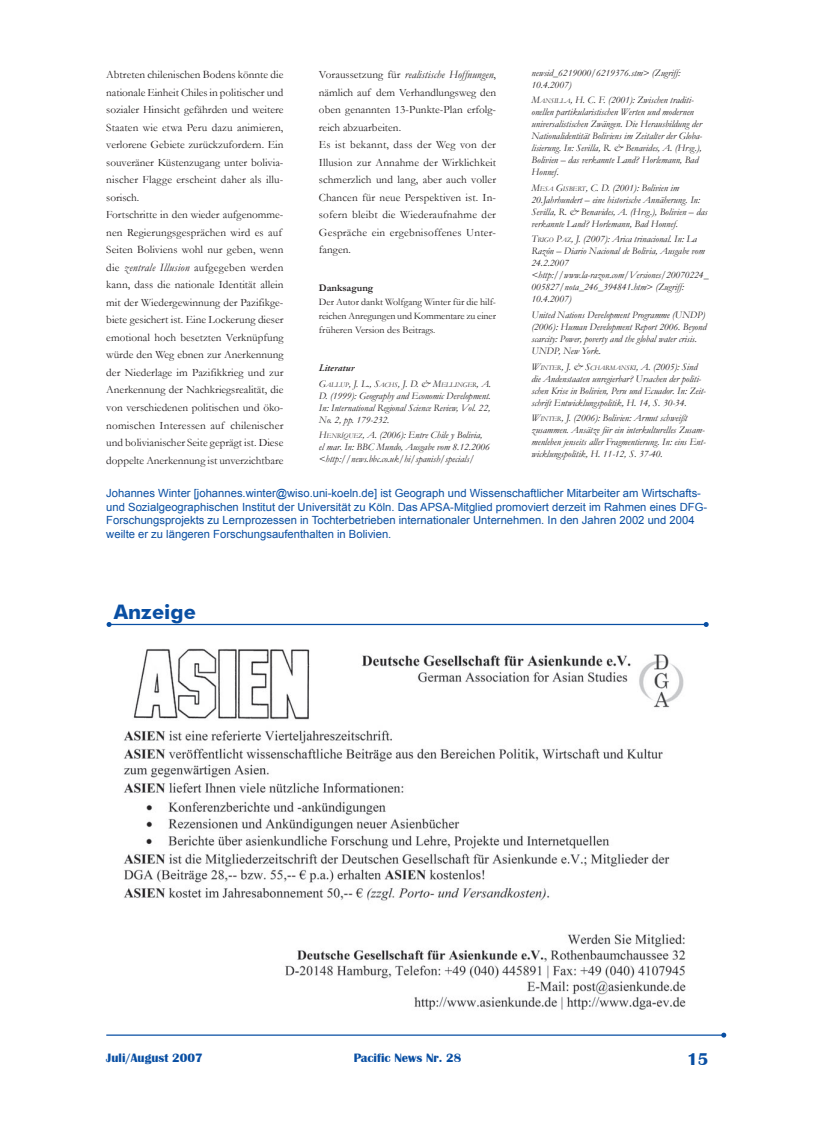
<style>
.page{position:relative;width:815px;height:1124px;background:#fff}
.page>*{position:absolute;margin:0;border:0;box-sizing:border-box;transform-origin:0 0}
.t1{font:700 20px "Futura BT";color:#094fa3}
.t2{font:700 17.5px "Britannic";color:#094fa3}
.t3{font:700 12.5px "Britannic";color:#094fa3}
.t4{font:11.25px/17.5px "Garamond";color:#231f20}
.t5{font:11.25px/13.5px "Arial";color:#094fa3}
.t6{font:italic 10px/12px "Garamond";color:#231f20}
.t7{font:10px/13.8px "Garamond";color:#231f20;text-align:justify}
.t8{font:700 10px "Garamond";color:#231f20}
.t9{font:italic 600 10px "Adobe Garamond Pro";color:#231f20}
.s1{font-style:italic}
.s2{font-size:7px}
</style>
<div class="page">
<hr style="left:107px;top:1034px;width:617px;height:1px;background:#094fa3">
<svg style="left:721px;top:1032px;width:5px;height:5px"></svg>
<img style="left:123px;top:648px;width:563px;height:362px">
<hr style="left:109px;top:623px;width:597px;height:2px;background:#094fa3">
<svg style="left:107px;top:622px;width:5px;height:5px"></svg>
<svg style="left:704px;top:622px;width:5px;height:5px"></svg>
<p class="t4" style="left:106px;top:66px;width:179px">Abtreten chilenischen Bodens könnte die nationale Einheit Chiles in politischer und sozialer Hinsicht gefährden und weitere Staaten wie etwa Peru dazu animieren, verlorene Gebiete zurückzufordern. Ein souveräner Küstenzugang unter bolivia&shy;nischer Flagge erscheint daher als illu&shy;sorisch.<br>Fortschritte in den wieder aufgenomme&shy;nen Regierungsgesprächen wird es auf Seiten Boliviens wohl nur geben, wenn die <span class="s1">zentrale Illusion</span> aufgegeben werden kann, dass die nationale Identität allein mit der Wiedergewinnung der Pazifikge&shy;biete gesichert ist. Eine Lockerung dieser emotional hoch besetzten Verknüpfung würde den Weg ebnen zur Anerkennung der Niederlage im Pazifikkrieg und zur Anerkennung der Nachkriegsrealität, die von verschiedenen politischen und öko&shy;nomischen Interessen auf chilenischer und bolivianischer Seite geprägt ist. Diese doppelte Anerkennung ist unverzichtbare</p>
<p class="t4" style="left:319px;top:66px;width:179px">Voraussetzung für <span class="s1">realistische Hoffnungen</span>, nämlich auf dem Verhandlungsweg den oben genannten 13-Punkte-Plan erfolg&shy;reich abzuarbeiten.<br>Es ist bekannt, dass der Weg von der Illusion zur Annahme der Wirklichkeit schmerzlich und lang, aber auch voller Chancen für neue Perspektiven ist. In&shy;sofern bleibt die Wiederaufnahme der Gespräche ein ergebnisoffenes Unter&shy;fangen.</p>
<p class="t6" style="left:531px;top:66px;width:150px">newsid_6219000/6219376.stm&gt; (Zugriff:<br>10.4.2007)</p>
<p class="t6" style="left:531px;top:94px;width:172px">M<span class="s2">ANSILLA</span>, H. C. F. (2001): Zwischen traditi&shy;onellen partikularistischen Werten und modernen universalistischen Zwängen. Die Herausbildung der Nationalidentität Boliviens im Zeitalter der Globa&shy;lisierung. In: Sevilla, R. &amp; Benavides, A. (Hrsg.), Bolivien – das verkannte Land? Horlemann, Bad Honnef.</p>
<p class="t6" style="left:531px;top:181px;width:177px">M<span class="s2">ESA</span> G<span class="s2">ISBERT</span>, C. D. (2001): Bolivien im 20.Jahrhundert – eine historische Annäherung. In:<br>Sevilla, R. &amp; Benavides, A. (Hrsg.), Bolivien – das verkannte Land? Horlemann, Bad Honnef.</p>
<p class="t6" style="left:531px;top:233px;width:179px">T<span class="s2">RIGO</span> P<span class="s2">AZ</span>, J. (2007): Arica trinacional. In: La Razón – Diario Nacional de Bolivia, Ausgabe vom 24.2.2007 &lt;http://www.la-razon.com/Versiones/20070224_ 005827/nota_246_394841.htm&gt; (Zugriff:<br>10.4.2007)</p>
<p class="t6" style="left:531px;top:308px;width:176px">United Nations Development Programme (UNDP) (2006): Human Development Report 2006. Beyond scarcity: Power, poverty and the global water crisis.<br>UNDP, New York.</p>
<p class="t6" style="left:531px;top:360px;width:176px">W<span class="s2">INTER</span>, J. &amp; S<span class="s2">CHARMANSKI</span>, A. (2005): Sind die Andenstaaten unregierbar? Ursachen der politi&shy;schen Krise in Bolivien, Peru und Ecuador. In: Zeit&shy;schrift Entwicklungspolitik, H. 14, S. 30-34.</p>
<p class="t6" style="left:531px;top:412px;width:176px">W<span class="s2">INTER</span>, J. (2006): Bolivien: Armut schweißt zusammen. Ansätze für ein interkulturelles Zusam&shy;menleben jenseits aller Fragmentierung. In: eins Ent&shy;wicklungspolitik, H. 11-12, S. 37-40.</p>
<p class="t8" style="left:319px;top:281px;width:56px">Danksagung</p>
<p class="t7" style="left:319px;top:295px;width:179px">Der Autor dankt Wolfgang Winter für die hilf&shy;reichen Anregungen und Kommentare zu einer früheren Version des Beitrags.</p>
<p class="t9" style="left:319px;top:362px;width:37px">Literatur</p>
<p class="t6" style="left:319px;top:377px;width:174px;text-align:justify">G<span class="s2">ALLUP</span>, J. L., S<span class="s2">ACHS</span>, J. D. &amp; M<span class="s2">ELLINGER</span>, A.<br>D. (1999): Geography and Economic Development.<br>In: International Regional Science Review, Vol. 22, No. 2, pp. 179-232.</p>
<p class="t6" style="left:319px;top:428px;width:172px">H<span class="s2">ENRÍQUEZ</span>, A. (2006): Entre Chile y Bolivia, el mar. In: BBC Mundo, Ausgabe vom 8.12.2006 &lt;http://news.bbc.co.uk/hi/spanish/specials/</p>
<p class="t5" style="left:106px;top:486px;width:602px">Johannes Winter [johannes.winter@wiso.uni-koeln.de] ist Geograph und Wissenschaftlicher Mitarbeiter am Wirtschafts&shy;und Sozialgeographischen Institut der Universität zu Köln. Das APSA-Mitglied promoviert derzeit im Rahmen eines DFG-Forschungsprojekts zu Lernprozessen in Tochterbetrieben internationaler Unternehmen. In den Jahren 2002 und 2004 weilte er zu längeren Forschungsaufenthalten in Bolivien.</p>
<h1 class="t1" style="left:114px;top:599px;width:84px">Anzeige</h1>
<p class="t3" style="left:106px;top:1050px;width:98px">Juli/August 2007</p>
<p class="t3" style="left:353px;top:1050px;width:110px">Pacific News Nr. 28</p>
<h2 class="t2" style="left:687px;top:1049px;width:23px">15</h2>
</div>
